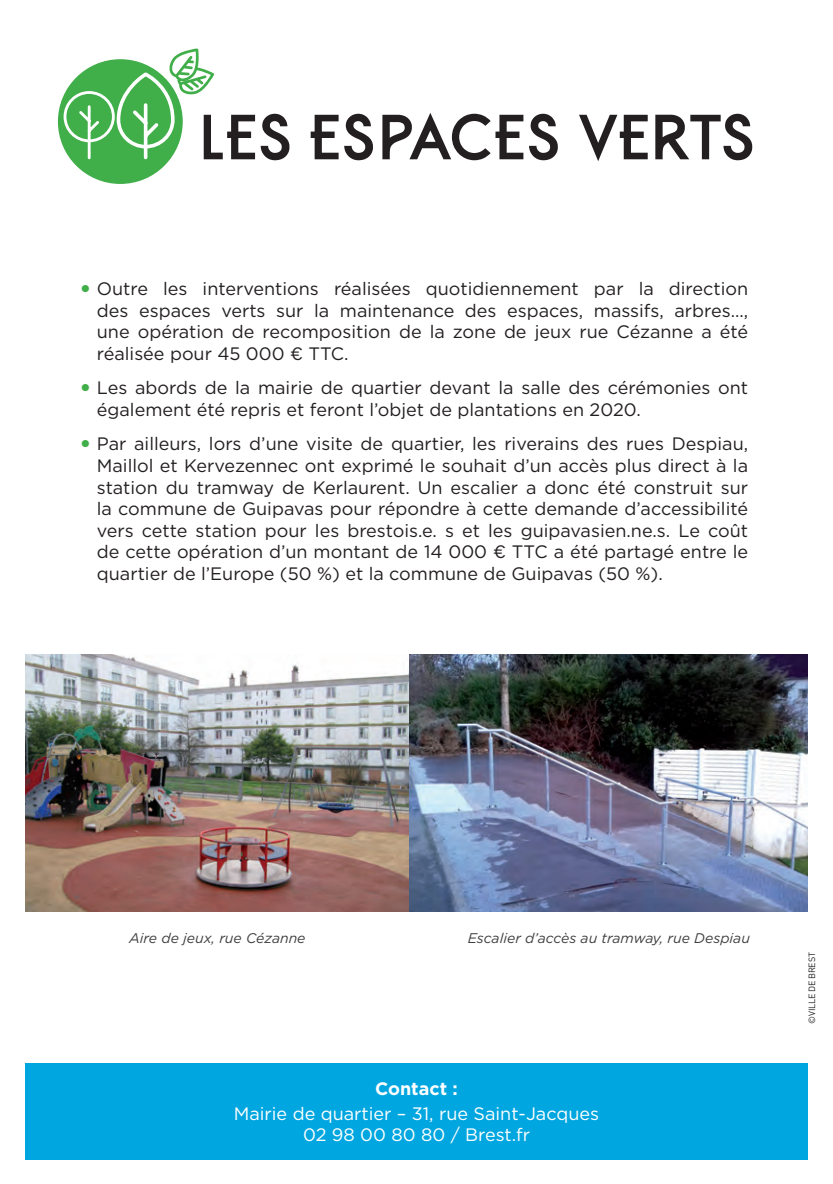
<style>
.page{position:relative;width:833px;height:1184px;background:#fff}
.page>*{position:absolute;margin:0;border:0;box-sizing:border-box;transform-origin:0 0}
.t1{font:700 60px "Belgrad";letter-spacing:-.08em;color:#231f20}
.t2{font:18px/21.6px "Gotham";color:#231f20;text-align:justify}
.t3{font:18px "Gotham";color:#fff}
.t4{font:700 18px "Gotham";color:#fff}
.t5{font:italic 14px "Gotham";color:#3e3e3f}
.crédit{font:9px "DIN";letter-spacing:-.015em;color:#231f20}
.s1{font-weight:700;font-size:24px;color:#40ae49}
</style>
<div class="page">
<img style="left:25px;top:654px;width:384px;height:258px">
<img style="left:409px;top:654px;width:398px;height:258px">
<div style="left:25px;top:1063px;width:782px;height:97px;background:#00a6e0"></div>
<div style="left:58px;top:59px;width:125px;height:125px;background:#40ae49;border-radius:50%"></div>
<div style="left:117px;top:72px;width:57px;height:76px;border:4px solid #fff;border-radius:27px"></div>
<svg style="left:130px;top:103px;width:31px;height:57px"></svg>
<svg style="left:77px;top:105px;width:25px;height:55px"></svg>
<div style="left:64px;top:91px;width:51px;height:51px;border:3px solid #fff;border-radius:50%"></div>
<svg style="left:168px;top:48px;width:46px;height:47px"></svg>
<p class="t1" style="left:204px;top:107px;width:558px">LES ESPACES VERTS</p>
<p class="t2" style="left:97px;top:278px;width:652px;text-indent:-17px"><span class="s1">•</span> Outre les interventions réalisées quotidiennement par la direction des espaces verts sur la maintenance des espaces, massifs, arbres…, une opération de recomposition de la zone de jeux rue Cézanne a été réalisée pour 45 000 € TTC.</p>
<p class="t2" style="left:97px;top:377px;width:652px;text-indent:-17px"><span class="s1">•</span> Les abords de la mairie de quartier devant la salle des cérémonies ont également été repris et feront l’objet de plantations en 2020.</p>
<p class="t2" style="left:97px;top:433px;width:652px;text-indent:-17px"><span class="s1">•</span> Par ailleurs, lors d’une visite de quartier, les riverains des rues Despiau, Maillol et Kervezennec ont exprimé le souhait d’un accès plus direct à la station du tramway de Kerlaurent. Un escalier a donc été construit sur la commune de Guipavas pour répondre à cette demande d’accessibilité vers cette station pour les brestois.e. s et les guipavasien.ne.s. Le coût de cette opération d’un montant de 14 000 € TTC a été partagé entre le quartier de l’Europe (50 %) et la commune de Guipavas (50 %).</p>
<p class="t5" style="left:129px;top:929px;width:178px">Aire de jeux, rue Cézanne</p>
<p class="t5" style="left:467px;top:929px;width:284px">Escalier d’accès au tramway, rue Despiau</p>
<p class="t4" style="left:375px;top:1077px;width:84px">Contact :</p>
<p class="t3" style="left:234px;top:1102px;width:367px">Mairie de quartier – 31, rue Saint-Jacques</p>
<p class="t3" style="left:303px;top:1123px;width:228px">02 98 00 80 80 / Brest.fr</p>
<p class="crédit" style="left:806px;top:1024px;width:73px;rotate:-90deg">©VILLE DE BREST</p>
</div>
